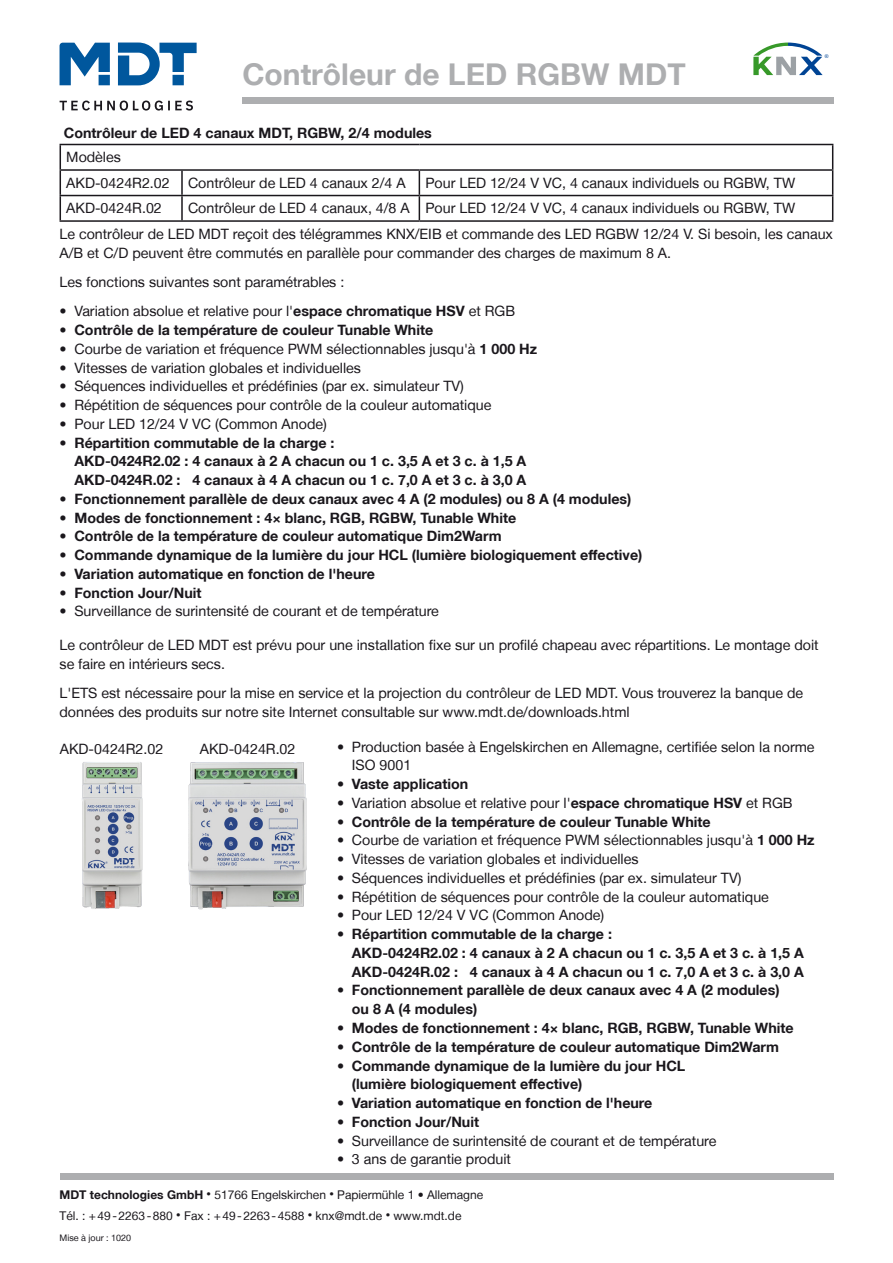
<style>
.page{position:relative;width:893px;height:1263px;background:#fff}
.page>*{position:absolute;margin:0;border:0;box-sizing:border-box;transform-origin:0 0}
.t1{font:700 30px "Helvetica Neue LT";color:#adaeb0}
.t2{font:14.25px/18.8px "Helvetica Neue LT";color:#1a171c}
.t3{font:700 14.25px/18.8px "Helvetica Neue LT";color:#1a171c}
.t4{font:12px/21px "Helvetica Neue LT";color:#1a171c}
.t5{font:9px "Helvetica Neue LT";color:#1a171c}
.t6{font:5.1px "Arial";color:#004494}
.s1{font-weight:700}
.s2{font-size:9px}
</style>
<div class="page">
<svg style="left:61px;top:145px;width:771px;height:75px"></svg>
<hr style="left:60px;top:144px;width:122px;height:1px;background:#1a171c">
<hr style="left:182px;top:144px;width:237px;height:1px;background:#1a171c">
<hr style="left:419px;top:144px;width:414px;height:1px;background:#1a171c">
<hr style="left:60px;top:169px;width:122px;height:2px;background:#1a171c">
<hr style="left:182px;top:169px;width:237px;height:2px;background:#1a171c">
<hr style="left:181px;top:171px;width:2px;height:24px;background:#1a171c">
<hr style="left:419px;top:169px;width:414px;height:2px;background:#1a171c">
<hr style="left:60px;top:195px;width:122px;height:1px;background:#1a171c">
<svg style="left:60px;top:145px;width:1px;height:75px"></svg>
<hr style="left:182px;top:195px;width:237px;height:1px;background:#1a171c">
<hr style="left:181px;top:196px;width:2px;height:24px;background:#1a171c">
<hr style="left:419px;top:195px;width:414px;height:1px;background:#1a171c">
<svg style="left:419px;top:171px;width:1px;height:49px"></svg>
<svg style="left:832px;top:145px;width:1px;height:75px"></svg>
<hr style="left:60px;top:220px;width:122px;height:2px;background:#1a171c">
<hr style="left:182px;top:220px;width:237px;height:2px;background:#1a171c">
<hr style="left:419px;top:220px;width:414px;height:2px;background:#1a171c">
<img style="left:82px;top:762px;width:61px;height:147px">
<img style="left:188px;top:762px;width:119px;height:148px">
<div style="left:60px;top:1174px;width:773px;height:6px;background:#adaeb0"></div>
<svg style="left:60px;top:43px;width:137px;height:42px"></svg>
<svg style="left:60px;top:100px;width:133px;height:11px"></svg>
<div style="left:242px;top:98px;width:591px;height:6px;background:#adaeb0"></div>
<svg style="left:753px;top:43px;width:70px;height:32px"></svg>
<h1 class="t1" style="left:242px;top:56px;width:445px">Contrôleur de LED RGBW MDT</h1>
<p class="t3" style="left:64px;top:123px;width:370px">Contrôleur de LED 4 canaux MDT, RGBW, 2/4 modules</p>
<p class="t2" style="left:66px;top:144px;width:105px;line-height:25.5px">Modèles<br>AKD‑0424R2.02</p>
<p class="t2" style="left:188px;top:173px;width:219px">Contrôleur de LED 4 canaux 2/4 A</p>
<p class="t2" style="left:425px;top:173px;width:371px">Pour LED 12/24 V VC, 4 canaux individuels ou RGBW, TW</p>
<p class="t6" style="left:825px;top:53px;width:5px">®</p>
<p class="t2" style="left:60px;top:195px;width:775px;line-height:25.3px;text-indent:128px">Contrôleur de LED 4 canaux, 4/8 A Pour LED 12/24 V VC, 4 canaux individuels ou RGBW, TW<br>Le contrôleur de LED MDT reçoit des télégrammes KNX/EIB et commande des LED RGBW 12/24 V. Si besoin, les canaux</p>
<p class="t2" style="left:60px;top:238px;width:613px;line-height:29.4px">A/B et C/D peuvent être commutés en parallèle pour commander des charges de maximum 8 A.<br>Les fonctions suivantes sont paramétrables :</p>
<p class="t2" style="left:60px;top:302px;width:457px">• Variation absolue et relative pour l'<span class="s1">espace chromatique HSV</span> et RGB</p>
<p class="t3" style="left:60px;top:320px;width:375px">• Contrôle de la température de couleur Tunable White</p>
<p class="t2" style="left:60px;top:339px;width:479px">• Courbe de variation et fréquence PWM sélectionnables jusqu'à <span class="s1">1 000 Hz</span></p>
<p class="t2" style="left:60px;top:358px;width:303px">• Vitesses de variation globales et individuelles</p>
<p class="t2" style="left:60px;top:377px;width:406px">• Séquences individuelles et prédéfinies (par ex. simulateur TV)</p>
<p class="t2" style="left:60px;top:395px;width:433px">• Répétition de séquences pour contrôle de la couleur automatique</p>
<p class="t2" style="left:60px;top:414px;width:269px">• Pour LED 12/24 V VC (Common Anode)</p>
<p class="t3" style="left:74px;top:433px;width:453px;text-indent:-15px">• Répartition commutable de la charge :<br>AKD‑0424R2.02 : 4 canaux à 2 A chacun ou 1 c. 3,5 A et 3 c. à 1,5 A<br>AKD‑0424R.02 : 4 canaux à 4 A chacun ou 1 c. 7,0 A et 3 c. à 3,0 A</p>
<p class="t3" style="left:60px;top:489px;width:573px">• Fonctionnement parallèle de deux canaux avec 4 A (2 modules) ou 8 A (4 modules)</p>
<p class="t3" style="left:60px;top:508px;width:458px">• Modes de fonctionnement : 4× blanc, RGB, RGBW, Tunable White</p>
<p class="t3" style="left:60px;top:527px;width:444px">• Contrôle de la température de couleur automatique Dim2Warm</p>
<p class="t3" style="left:60px;top:545px;width:584px">• Commande dynamique de la lumière du jour HCL (lumière biologiquement effective)</p>
<p class="t3" style="left:60px;top:564px;width:317px">• Variation automatique en fonction de l'heure</p>
<p class="t3" style="left:60px;top:583px;width:144px">• Fonction Jour/Nuit</p>
<p class="t2" style="left:60px;top:602px;width:381px">• Surveillance de surintensité de courant et de température</p>
<p class="t2" style="left:60px;top:635px;width:761px">Le contrôleur de LED MDT est prévu pour une installation fixe sur un profilé chapeau avec répartitions. Le montage doit se faire en intérieurs secs.</p>
<p class="t2" style="left:60px;top:684px;width:745px">L'ETS est nécessaire pour la mise en service et la projection du contrôleur de LED MDT. Vous trouverez la banque de données des produits sur notre site Internet consultable sur www.mdt.de/downloads.html</p>
<p class="t2" style="left:60px;top:739px;width:105px">AKD‑0424R2.02</p>
<p class="t2" style="left:352px;top:737px;width:464px;text-indent:-15px">• Production basée à Engelskirchen en Allemagne, certifiée selon la norme<br>ISO 9001</p>
<p class="t3" style="left:337px;top:774px;width:133px">• Vaste application</p>
<p class="t2" style="left:337px;top:793px;width:457px">• Variation absolue et relative pour l'<span class="s1">espace chromatique HSV</span> et RGB</p>
<p class="t3" style="left:337px;top:812px;width:375px">• Contrôle de la température de couleur Tunable White</p>
<p class="t2" style="left:337px;top:831px;width:479px">• Courbe de variation et fréquence PWM sélectionnables jusqu'à <span class="s1">1 000 Hz</span></p>
<p class="t2" style="left:337px;top:849px;width:303px">• Vitesses de variation globales et individuelles</p>
<p class="t2" style="left:337px;top:868px;width:406px">• Séquences individuelles et prédéfinies (par ex. simulateur TV)</p>
<p class="t2" style="left:337px;top:887px;width:433px">• Répétition de séquences pour contrôle de la couleur automatique</p>
<p class="t2" style="left:337px;top:906px;width:269px">• Pour LED 12/24 V VC (Common Anode)</p>
<p class="t3" style="left:352px;top:924px;width:453px;text-indent:-15px">• Répartition commutable de la charge :<br>AKD‑0424R2.02 : 4 canaux à 2 A chacun ou 1 c. 3,5 A et 3 c. à 1,5 A<br>AKD‑0424R.02 : 4 canaux à 4 A chacun ou 1 c. 7,0 A et 3 c. à 3,0 A</p>
<p class="t3" style="left:352px;top:981px;width:429px;text-indent:-15px">• Fonctionnement parallèle de deux canaux avec 4 A (2 modules) ou 8 A (4 modules)</p>
<p class="t3" style="left:337px;top:1018px;width:458px">• Modes de fonctionnement : 4× blanc, RGB, RGBW, Tunable White</p>
<p class="t3" style="left:337px;top:1037px;width:444px">• Contrôle de la température de couleur automatique Dim2Warm</p>
<p class="t3" style="left:352px;top:1056px;width:335px;text-indent:-15px">• Commande dynamique de la lumière du jour HCL (lumière biologiquement effective)</p>
<p class="t3" style="left:337px;top:1093px;width:317px">• Variation automatique en fonction de l'heure</p>
<p class="t3" style="left:337px;top:1112px;width:144px">• Fonction Jour/Nuit</p>
<p class="t2" style="left:337px;top:1131px;width:381px">• Surveillance de surintensité de courant et de température</p>
<p class="t2" style="left:337px;top:1149px;width:176px">• 3 ans de garantie produit</p>
<p class="t2" style="left:66px;top:199px;width:97px">AKD‑0424R.02</p>
<p class="t2" style="left:200px;top:739px;width:97px">AKD‑0424R.02</p>
<p class="t4" style="left:60px;top:1183px;width:425px"><span class="s1">MDT technologies GmbH</span> <span class="s2">•</span> 51766 Engelskirchen <span class="s2">•</span> Papiermühle 1 • Allemagne<br>Tél. : +49-2263-880 <span class="s2">•</span> Fax : +49-2263-4588 <span class="s2">•</span> knx@mdt.de <span class="s2">•</span> www.mdt.de</p>
<p class="t5" style="left:60px;top:1232px;width:73px">Mise à jour : 1020</p>
</div>
